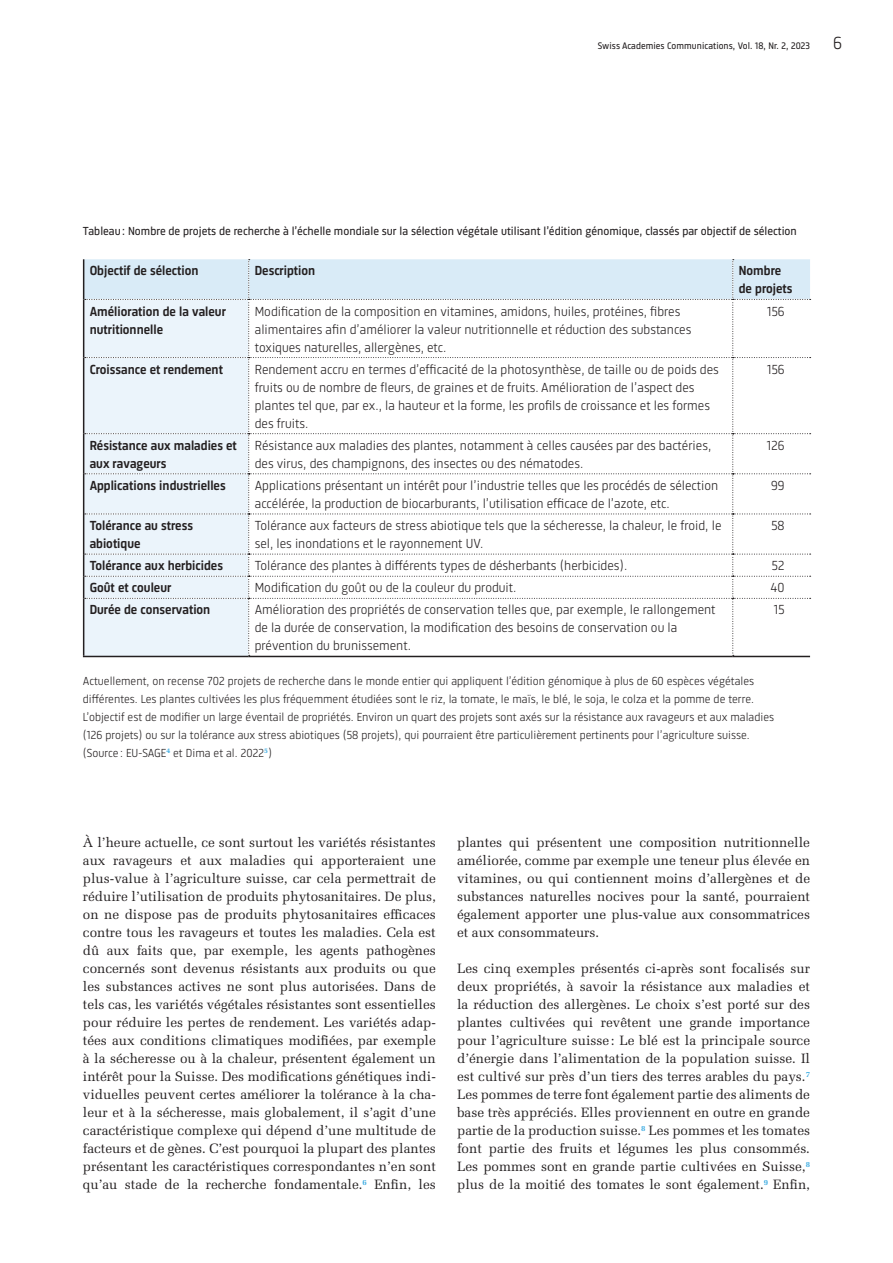
<style>
.page{position:relative;width:893px;height:1263px;background:#fff}
.page>*{position:absolute;margin:0;border:0;box-sizing:border-box;transform-origin:0 0}
.t1{font:300 18px "Sinews Sans Pro";color:#231f20}
.t2{font:13.5px/18px "Melior LT Pro";color:#231f20;text-align:justify}
.t3{font:300 13.5px/18px "Sinews Sans Pro";color:#231f20}
.t4{font:500 13.5px/18px "Sinews Sans Pro";color:#231f20}
.t5{font:300 12px/18px "Sinews Sans Pro";color:#231f20}
.t6{font:12px "Sinews Sans Pro";color:#231f20}
.t7{font:9.75px "Sinews Sans Pro";letter-spacing:.005em;color:#231f20}
</style>
<div class="page">
<hr style="left:83px;top:656px;width:166px;height:1px;background:#231f20">
<hr style="left:249px;top:656px;width:484px;height:1px;background:#231f20">
<hr style="left:733px;top:656px;width:77px;height:1px;background:#231f20">
<svg style="left:83px;top:259px;width:728px;height:397px"></svg>
<p class="t7" style="left:598px;top:39px;width:214px">Swiss Academies Communications, Vol. 18, Nr. 2, 2023</p>
<h1 class="t1" style="left:833px;top:30px;width:10px">6</h1>
<p class="t6" style="left:83px;top:223px;width:715px">Tableau : Nombre de projets de recherche à l’échelle mondiale sur la sélection végétale utilisant l’édition génomique, classés par objectif de sélection</p>
<p class="t4" style="left:90px;top:261px;width:110px">Objectif de sélection</p>
<p class="t4" style="left:255px;top:261px;width:62px">Description</p>
<p class="t4" style="left:739px;top:261px;width:55px">Nombre de projets</p>
<p class="t4" style="left:90px;top:301px;width:138px">Amélioration de la valeur nutritionnelle</p>
<p class="t3" style="left:255px;top:301px;width:438px">Modification de la composition en vitamines, amidons, huiles, protéines, fibres alimentaires afin d’améliorer la valeur nutritionnelle et réduction des substances toxiques naturelles, allergènes, etc.</p>
<p class="t3" style="left:767px;top:301px;width:19px">156</p>
<p class="t4" style="left:90px;top:359px;width:135px">Croissance et rendement</p>
<p class="t3" style="left:255px;top:359px;width:466px">Rendement accru en termes d’efficacité de la photosynthèse, de taille ou de poids des fruits ou de nombre de fleurs, de graines et de fruits. Amélioration de l’aspect des plantes tel que, par ex., la hauteur et la forme, les profils de croissance et les formes des fruits.</p>
<p class="t3" style="left:767px;top:359px;width:19px">156</p>
<p class="t4" style="left:90px;top:435px;width:149px">Résistance aux maladies et aux ravageurs</p>
<p class="t3" style="left:255px;top:435px;width:458px">Résistance aux maladies des plantes, notamment à celles causées par des bactéries, des virus, des champignons, des insectes ou des nématodes.</p>
<p class="t3" style="left:767px;top:435px;width:19px">126</p>
<p class="t4" style="left:90px;top:475px;width:138px">Applications industrielles</p>
<p class="t3" style="left:255px;top:475px;width:465px">Applications présentant un intérêt pour l’industrie telles que les procédés de sélection accélérée, la production de biocarburants, l’utilisation efficace de l’azote, etc.</p>
<p class="t3" style="left:771px;top:475px;width:15px">99</p>
<p class="t4" style="left:90px;top:515px;width:105px">Tolérance au stress abiotique</p>
<p class="t3" style="left:255px;top:515px;width:468px">Tolérance aux facteurs de stress abiotique tels que la sécheresse, la chaleur, le froid, le sel, les inondations et le rayonnement UV.</p>
<p class="t3" style="left:771px;top:515px;width:15px">58</p>
<p class="t4" style="left:90px;top:556px;width:135px">Tolérance aux herbicides</p>
<p class="t3" style="left:255px;top:556px;width:374px">Tolérance des plantes à différents types de désherbants (herbicides).</p>
<p class="t3" style="left:772px;top:556px;width:14px">52</p>
<p class="t4" style="left:90px;top:578px;width:83px">Goût et couleur</p>
<p class="t3" style="left:255px;top:578px;width:263px">Modification du goût ou de la couleur du produit.</p>
<p class="t3" style="left:770px;top:578px;width:16px">40</p>
<p class="t4" style="left:90px;top:600px;width:122px">Durée de conservation</p>
<p class="t3" style="left:255px;top:600px;width:462px">Amélioration des propriétés de conservation telles que, par exemple, le rallongement de la durée de conservation, la modification des besoins de conservation ou la prévention du brunissement.</p>
<p class="t3" style="left:774px;top:600px;width:12px">15</p>
<p class="t5" style="left:83px;top:671px;width:693px">Actuellement, on recense 702 projets de recherche dans le monde entier qui appliquent l’édition génomique à plus de 60 espèces végétales différentes. Les plantes cultivées les plus fréquemment étudiées sont le riz, la tomate, le maïs, le blé, le soja, le colza et la pomme de terre.<br>L’objectif est de modifier un large éventail de propriétés. Environ un quart des projets sont axés sur la résistance aux ravageurs et aux maladies (126 projets) ou sur la tolérance aux stress abiotiques (58 projets), qui pourraient être particulièrement pertinents pour l’agriculture suisse. (Source : EU-SAGE<sup>4</sup> et Dima et al. 2022<sup>5</sup>)</p>
<p class="t2" style="left:83px;top:834px;width:354px">À l’heure actuelle, ce sont surtout les variétés résistantes aux ravageurs et aux maladies qui apporteraient une plus-value à l’agriculture suisse, car cela permettrait de réduire l’utilisation de produits phytosanitaires. De plus, on ne dispose pas de produits phytosanitaires efficaces contre tous les ravageurs et toutes les maladies. Cela est dû aux faits que, par exemple, les agents pathogènes concernés sont devenus résistants aux produits ou que les substances actives ne sont plus autorisées. Dans de tels cas, les variétés végétales résistantes sont essentielles pour réduire les pertes de rendement. Les variétés adap&shy;tées aux conditions climatiques modifiées, par exemple à la sécheresse ou à la chaleur, présentent également un intérêt pour la Suisse. Des modifications génétiques indi&shy;viduelles peuvent certes améliorer la tolérance à la cha&shy;leur et à la sécheresse, mais globalement, il s’agit d’une caractéristique complexe qui dépend d’une multitude de facteurs et de gènes. C’est pourquoi la plupart des plantes présentant les caractéristiques correspondantes n’en sont qu’au stade de la recherche fondamentale.<sup>6</sup> Enfin, les</p>
<p class="t2" style="left:457px;top:834px;width:354px">plantes qui présentent une composition nutritionnelle améliorée, comme par exemple une teneur plus élevée en vitamines, ou qui contiennent moins d’allergènes et de substances naturelles nocives pour la santé, pourraient également apporter une plus-value aux consommatrices et aux consommateurs.</p>
<p class="t2" style="left:457px;top:960px;width:354px">Les cinq exemples présentés ci-après sont focalisés sur deux propriétés, à savoir la résistance aux maladies et la réduction des allergènes. Le choix s’est porté sur des plantes cultivées qui revêtent une grande importance pour l’agriculture suisse: Le blé est la principale source d’énergie dans l’alimentation de la population suisse. Il est cultivé sur près d’un tiers des terres arables du pays.<sup>7<br></sup>Les pommes de terre font également partie des aliments de base très appréciés. Elles proviennent en outre en grande partie de la production suisse.<sup>8</sup> Les pommes et les tomates font partie des fruits et légumes les plus consommés.<br>Les pommes sont en grande partie cultivées en Suisse,<sup>8 </sup>plus de la moitié des tomates le sont également.<sup>9</sup> Enfin,</p>
</div>
